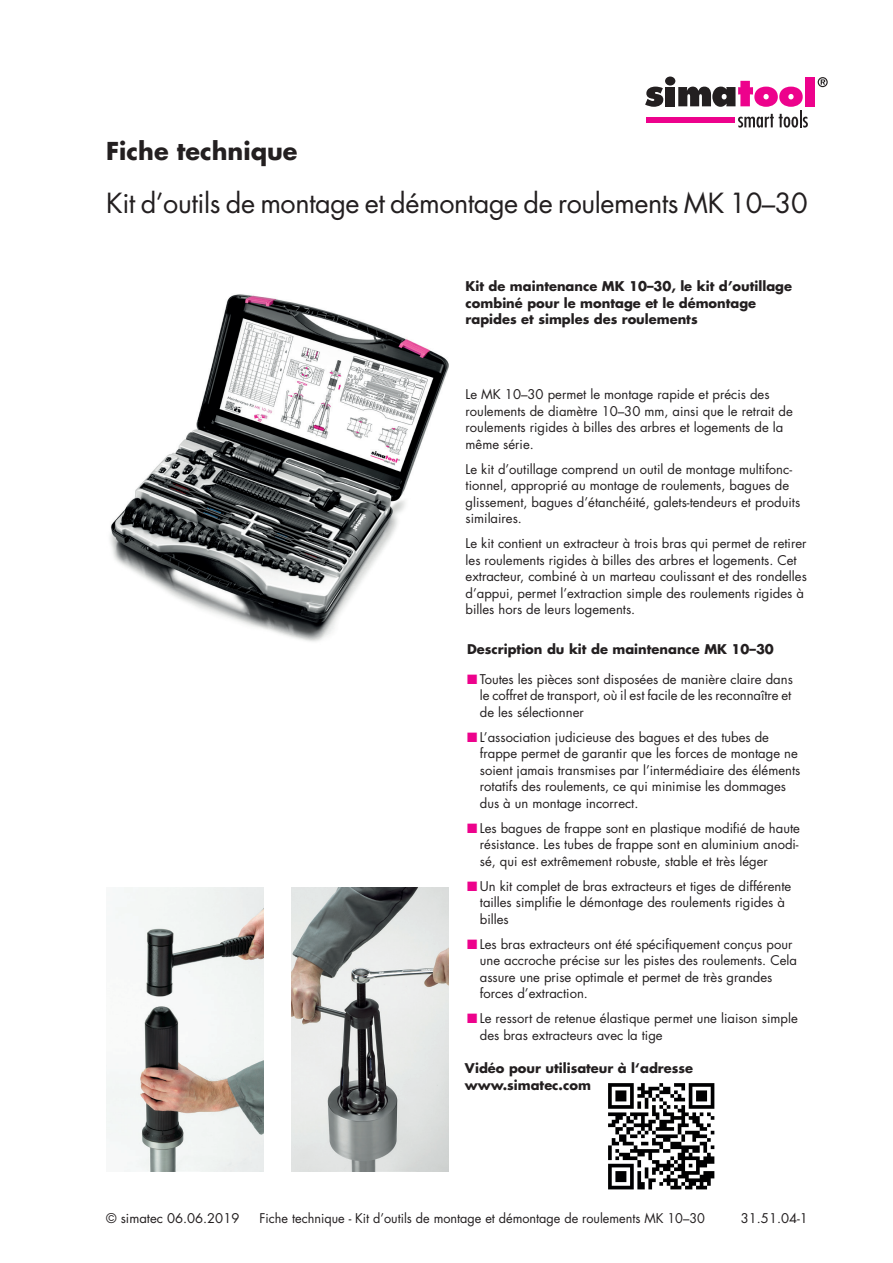
<style>
.page{position:relative;width:893px;height:1263px;background:#fff}
.page>*{position:absolute;margin:0;border:0;box-sizing:border-box;transform-origin:0 0}
.t1{font:27px "Futura Std";letter-spacing:-.015em;color:#231f20}
.t2{font:700 24px "Futura Std";color:#231f20}
.t3{font:13.05px/16.5px "Futura Std";color:#231f20}
.t4{font:700 13.05px/16.5px "Futura Std";color:#231f20}
.s1{color:#ed028c}
</style>
<div class="page">
<div style="left:805px;top:77px;width:9px;height:29px;background:#ed028c"></div>
<svg style="left:645px;top:87px;width:18px;height:20px"></svg>
<div style="left:665px;top:87px;width:10px;height:19px;background:#231f20"></div>
<svg style="left:678px;top:81px;width:130px;height:47px"></svg>
<div style="left:646px;top:117px;width:89px;height:5px;background:#ed028c"></div>
<div style="left:665px;top:77px;width:10px;height:9px;background:#231f20;border-radius:50%"></div>
<svg style="left:818px;top:77px;width:10px;height:10px"></svg>
<img style="left:110px;top:294px;width:339px;height:348px">
<img style="left:291px;top:887px;width:158px;height:284px">
<img style="left:106px;top:887px;width:158px;height:284px">
<svg style="left:608px;top:1083px;width:106px;height:106px"></svg>
<h2 class="t2" style="left:106px;top:135px;width:193px">Fiche technique</h2>
<h1 class="t1" style="left:106px;top:186px;width:703px">Kit d’outils de montage et démontage de roulements MK 10–30</h1>
<p class="t4" style="left:466px;top:278px;width:328px">Kit de maintenance MK 10–30, le kit d’outillage combiné pour le montage et le démontage rapides et simples des roulements</p>
<p class="t3" style="left:466px;top:387px;width:329px">Le MK 10–30 permet le montage rapide et précis des roulements de diamètre 10–30 mm, ainsi que le retrait de roulements rigides à billes des arbres et logements de la même série.</p>
<p class="t3" style="left:466px;top:461px;width:336px">Le kit d’outillage comprend un outil de montage multifonc&shy;tionnel, approprié au montage de roulements, bagues de glissement, bagues d’étanchéité, galets-tendeurs et produits similaires.</p>
<p class="t3" style="left:466px;top:536px;width:343px">Le kit contient un extracteur à trois bras qui permet de retirer les roulements rigides à billes des arbres et logements. Cet extracteur, combiné à un marteau coulissant et des rondelles d’appui, permet l’extraction simple des roulements rigides à billes hors de leurs logements.</p>
<p class="t4" style="left:467px;top:641px;width:308px">Description du kit de maintenance MK 10–30</p>
<p class="t3" style="left:480px;top:671px;width:315px;text-align:justify;text-indent:-13px"><span class="s1">■</span> Toutes les pièces sont disposées de manière claire dans le coffret de transport, où il est facile de les reconnaître et de les sélectionner</p>
<p class="t3" style="left:480px;top:729px;width:322px;text-indent:-13px"><span class="s1">■</span> L’association judicieuse des bagues et des tubes de frappe permet de garantir que les forces de montage ne soient jamais transmises par l’intermédiaire des éléments rotatifs des roulements, ce qui minimise les dommages dus à un montage incorrect.</p>
<p class="t3" style="left:480px;top:820px;width:322px;text-align:justify;text-indent:-13px"><span class="s1">■</span> Les bagues de frappe sont en plastique modifié de haute résistance. Les tubes de frappe sont en aluminium anodi&shy;sé, qui est extrêmement robuste, stable et très léger</p>
<p class="t3" style="left:480px;top:878px;width:313px;text-indent:-13px"><span class="s1">■</span> Un kit complet de bras extracteurs et tiges de différente tailles simplifie le démontage des roulements rigides à billes</p>
<p class="t3" style="left:480px;top:936px;width:319px;text-indent:-13px"><span class="s1">■</span> Les bras extracteurs ont été spécifiquement conçus pour une accroche précise sur les pistes des roulements. Cela assure une prise optimale et permet de très grandes forces d’extraction.</p>
<p class="t3" style="left:480px;top:1010px;width:319px;text-indent:-13px"><span class="s1">■</span> Le ressort de retenue élastique permet une liaison simple des bras extracteurs avec la tige</p>
<p class="t4" style="left:465px;top:1060px;width:230px">Vidéo pour utilisateur à l‘adresse www.simatec.com</p>
<p class="t3" style="left:106px;top:1210px;width:135px">© simatec 06.06.2019</p>
<p class="t3" style="left:260px;top:1210px;width:447px">Fiche technique - Kit d’outils de montage et démontage de roulements MK 10–30</p>
<p class="t3" style="left:741px;top:1210px;width:69px">31.51.04-1</p>
</div>
